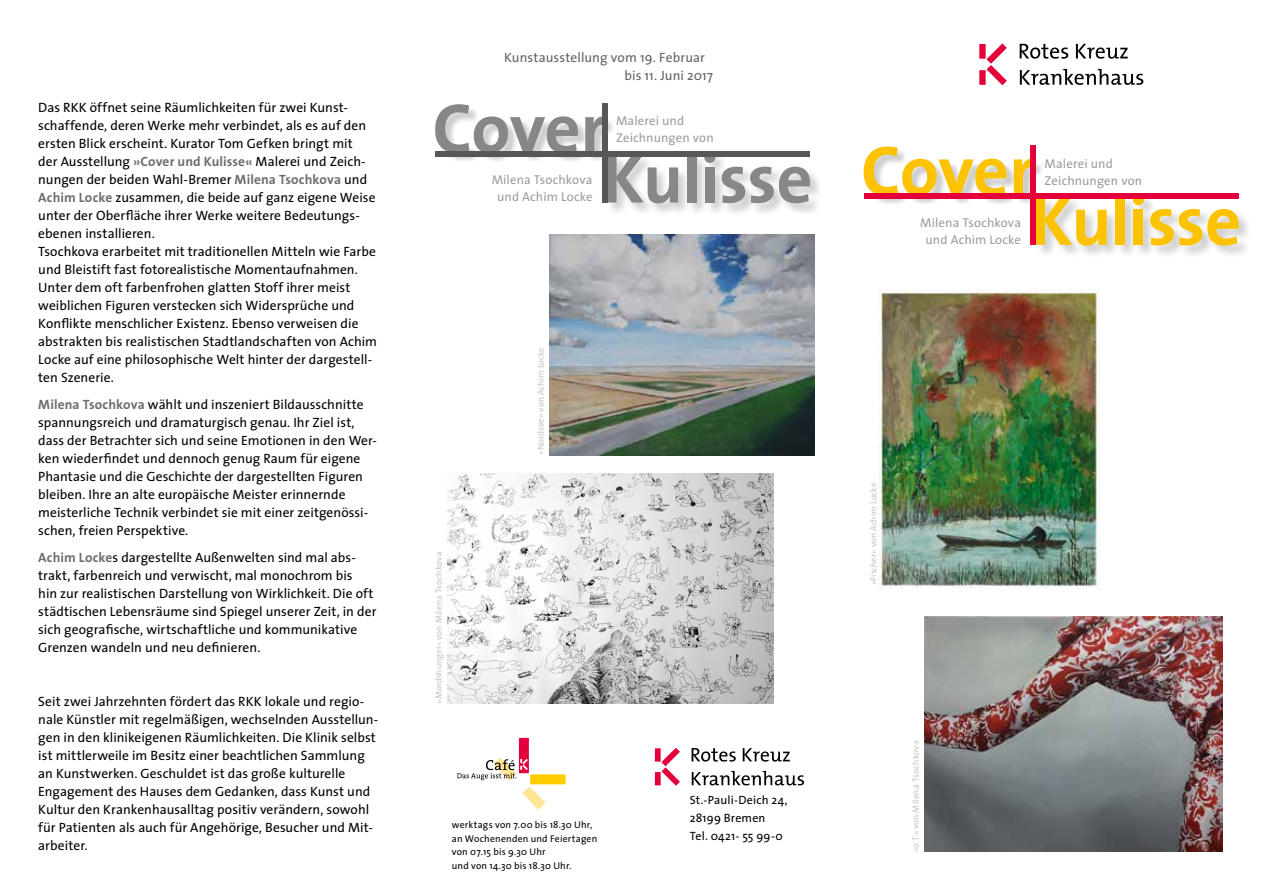
<style>
.page{position:relative;width:1263px;height:893px;background:#fff}
.page>*{position:absolute;margin:0;border:0;box-sizing:border-box;transform-origin:0 0}
.t1{font:13.5px/18px "The Sans";letter-spacing:.005em;color:#000}
.t2{font:13.5px/18px "The Sans";letter-spacing:.005em;color:#646363}
.t3{font:12.9px/17.1px "The Sans";letter-spacing:.01em;color:#9d9d9c}
.t4{font:12px/18px "The Sans";letter-spacing:.015em;color:#000}
.t5{font:9.75px/13.5px "The Sans";letter-spacing:.02em;color:#000}
.t6{font:9px "The Sans";color:#c6c6c6}
.t7{font:9px "The Sans";letter-spacing:.02em;color:#c6c6c6}
.s1{font-weight:700;color:#706f6f}
</style>
<div class="page">
<svg style="left:987px;top:65px;width:20px;height:20px"></svg>
<svg style="left:987px;top:44px;width:20px;height:20px"></svg>
<div style="left:979px;top:70px;width:7px;height:15px;background:#e4003a"></div>
<div style="left:979px;top:44px;width:7px;height:15px;background:#e4003a"></div>
<svg style="left:1020px;top:69px;width:123px;height:16px"></svg>
<svg style="left:1020px;top:44px;width:48px;height:15px"></svg>
<svg style="left:1076px;top:44px;width:52px;height:15px"></svg>
<div style="left:1035px;top:194px;width:217px;height:65px;background:#000;opacity:.2"></div>
<div style="left:606px;top:152px;width:217px;height:65px;background:#000;opacity:.2"></div>
<svg style="left:864px;top:145px;width:374px;height:101px"></svg>
<svg style="left:435px;top:103px;width:375px;height:100px"></svg>
<svg style="left:523px;top:787px;width:22px;height:22px"></svg>
<div style="left:530px;top:774px;width:36px;height:10px;background:#fc0"></div>
<svg style="left:457px;top:738px;width:72px;height:42px"></svg>
<svg style="left:662px;top:767px;width:18px;height:19px"></svg>
<svg style="left:661px;top:748px;width:19px;height:18px"></svg>
<div style="left:655px;top:772px;width:6px;height:13px;background:#e4003a"></div>
<div style="left:655px;top:748px;width:6px;height:14px;background:#e4003a"></div>
<svg style="left:692px;top:771px;width:112px;height:14px"></svg>
<svg style="left:691px;top:748px;width:45px;height:14px"></svg>
<svg style="left:743px;top:748px;width:47px;height:14px"></svg>
<img style="left:878px;top:289px;width:221px;height:300px">
<img style="left:550px;top:234px;width:265px;height:221px">
<img style="left:448px;top:473px;width:326px;height:231px">
<img style="left:924px;top:616px;width:298px;height:236px">
<p class="t1" style="left:38px;top:98px;width:340px">Das RKK öffnet seine Räumlichkeiten für zwei Kunst&shy;schaffende, deren Werke mehr verbindet, als es auf den ersten Blick erscheint. Kurator Tom Gefken bringt mit<br>der Ausstellung <span class="s1">»Cover und Kulisse«</span> Malerei und Zeich&shy;nungen der beiden Wahl-Bremer <span class="s1">Milena Tsochkova</span> und <span class="s1">Achim Locke</span> zusammen, die beide auf ganz eigene Weise unter der Oberfläche ihrer Werke weitere Bedeutungs&shy;ebenen installieren.<br>Tsochkova erarbeitet mit traditionellen Mitteln wie Farbe und Bleistift fast fotorealistische Momentaufnahmen.<br>Unter dem oft farbenfrohen glatten Stoff ihrer meist weiblichen Figuren verstecken sich Widersprüche und Konflikte menschlicher Existenz. Ebenso verweisen die abstrakten bis realistischen Stadtlandschaften von Achim Locke auf eine philosophische Welt hinter der dargestell&shy;ten Szenerie.</p>
<p class="t1" style="left:38px;top:395px;width:340px"><span class="s1">Milena Tsochkova</span> wählt und inszeniert Bildausschnitte spannungsreich und dramaturgisch genau. Ihr Ziel ist, dass der Betrachter sich und seine Emotionen in den Wer&shy;ken wiederfindet und dennoch genug Raum für eigene Phantasie und die Geschichte der dargestellten Figuren bleiben. Ihre an alte europäische Meister erinnernde meisterliche Technik verbindet sie mit einer zeitgenössi&shy;schen, freien Perspektive.</p>
<p class="t1" style="left:38px;top:548px;width:340px"><span class="s1">Achim Locke</span>s dargestellte Außenwelten sind mal abs&shy;trakt, farbenreich und verwischt, mal monochrom bis<br>hin zur realistischen Darstellung von Wirklichkeit. Die oft städtischen Lebensräume sind Spiegel unserer Zeit, in der sich geografische, wirtschaftliche und kommunikative Grenzen wandeln und neu definieren.</p>
<p class="t1" style="left:38px;top:692px;width:342px">Seit zwei Jahrzehnten fördert das RKK lokale und regio&shy;nale Künstler mit regelmäßigen, wechselnden Ausstellun&shy;gen in den klinikeigenen Räumlichkeiten. Die Klinik selbst ist mittlerweile im Besitz einer beachtlichen Sammlung an Kunstwerken. Geschuldet ist das große kulturelle Engagement des Hauses dem Gedanken, dass Kunst und Kultur den Krankenhausalltag positiv verändern, sowohl für Patienten als auch für Angehörige, Besucher und Mit&shy;arbeiter.</p>
<p class="t2" style="left:624px;top:48px;width:90px;text-indent:-120px">Kunstausstellung vom 19. Februar bis 11. Juni 2017</p>
<p class="t3" style="left:492px;top:171px;width:102px;text-align:center">Milena Tsochkova und Achim Locke</p>
<p class="t3" style="left:616px;top:112px;width:99px">Malerei und<br>Zeichnungen von</p>
<p class="t6" style="left:431px;top:704px;width:154px;rotate:-90deg">»Mordshunger« von Milena Tsochkova</p>
<p class="t6" style="left:533px;top:455px;width:109px;rotate:-90deg">»Nordsee« von Achim Locke</p>
<p class="t5" style="left:452px;top:818px;width:147px">werktags von 7.00 bis 18.30 Uhr, an Wochenenden und Feiertagen von 07.15 bis 9.30 Uhr<br>und von 14.30 bis 18.30 Uhr.</p>
<p class="t4" style="left:690px;top:791px;width:99px">St.-Pauli-Deich 24,<br>28199 Bremen<br>Tel. 0421- 55 99-0</p>
<p class="t3" style="left:920px;top:213px;width:102px;text-align:center">Milena Tsochkova und Achim Locke</p>
<p class="t3" style="left:1044px;top:154px;width:99px">Malerei und<br>Zeichnungen von</p>
<p class="t6" style="left:866px;top:585px;width:104px;rotate:-90deg">»Fischer« von Achim Locke</p>
<p class="t7" style="left:908px;top:852px;width:113px;rotate:-90deg">»o.T.« von Milena Tsochkova</p>
</div>
